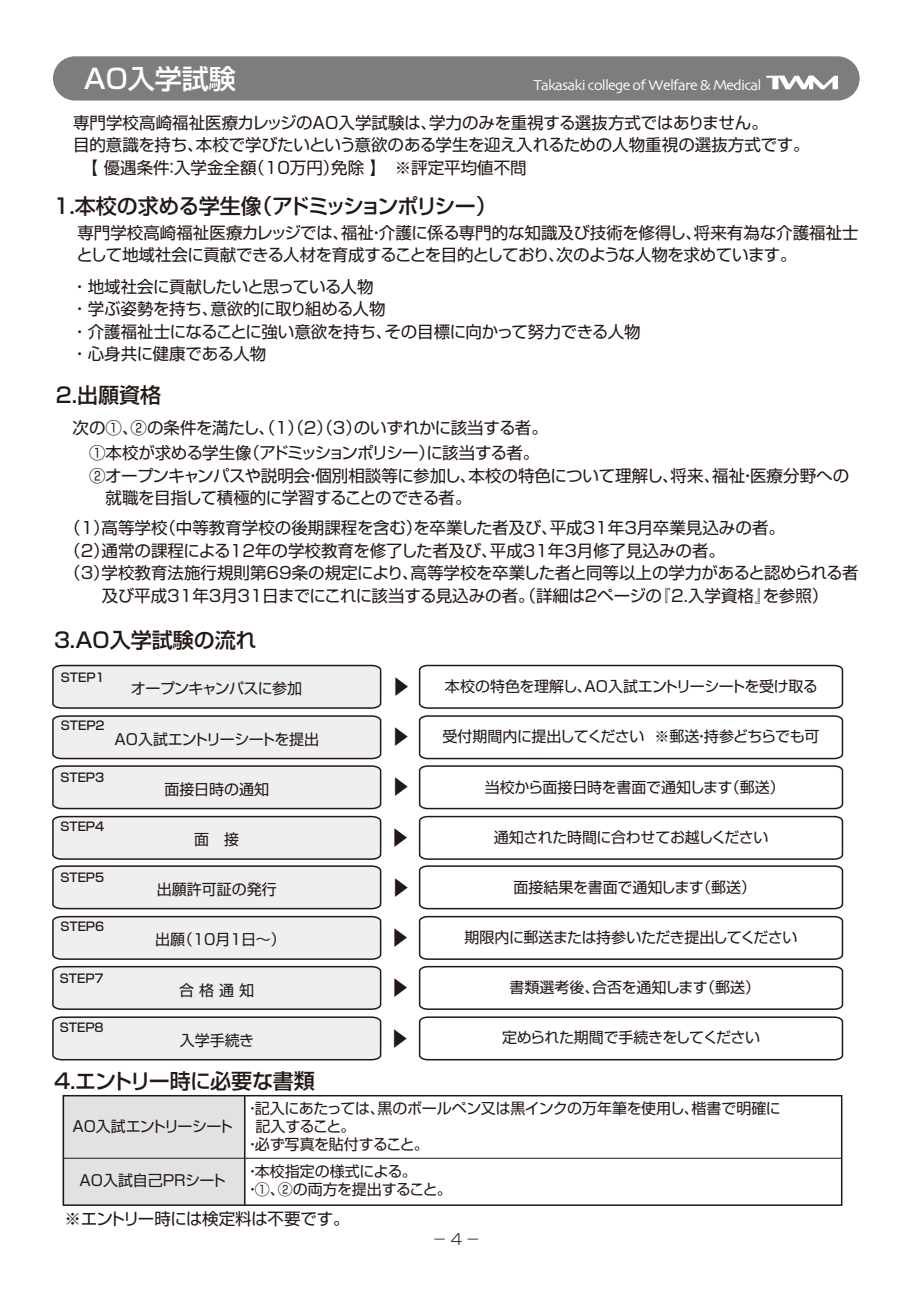
<style>
.page{position:relative;width:919px;height:1289px;background:#fff}
.page>*{position:absolute;margin:0;border:0;box-sizing:border-box;transform-origin:0 0}
.t1{font:500 27px "Shin Go Pro";color:#fff}
.t2{font:500 21px "Shin Go Pro";letter-spacing:-.05em;color:#221815}
.t3{font:500 21px "Shin Go Pro";letter-spacing:-.01em;color:#221815}
.t4{font:500 21px "Shin Go Pro";letter-spacing:-.03em;color:#221815}
.t5{font:19.5px "Koz Go Pr 6 N";color:#221815}
.t6{font:16.5px/22.5px "Shin Go Pro";letter-spacing:-.01em;color:#221815}
.t7{font:16.5px/22.5px "Shin Go Pro";letter-spacing:-.03em;color:#221815}
.t8{font:16.5px "Shin Go Pro";letter-spacing:-.01em;color:#221815;scale:.89 1}
.t9{font:15px "Shin Go Pro";letter-spacing:-.025em;color:#221815}
.t10{font:15px/18px "Shin Go Pro";color:#221815}
.t11{font:15px "Skia";letter-spacing:-.05em;color:#fff}
.t12{font:15px "Shin Go Pro";letter-spacing:-.045em;color:#221815}
.t13{font:15px "Shin Go Pro";letter-spacing:-.005em;color:#221815}
.t14{font:300 15px "Shin Go Pro";color:#221815}
.t15{font:500 12px "Shin Go Pro";color:#221815}
</style>
<div class="page">
<div style="left:53px;top:56px;width:806px;height:44px;background:#7d7d7d;border-radius:22px"></div>
<svg style="left:766px;top:76px;width:72px;height:13px"></svg>
<div style="left:63px;top:1095px;width:182px;height:110px;background:#e2e2e3"></div>
<div style="left:63px;top:1094px;width:779px;height:111px;border:2px solid #221815"></div>
<hr style="left:244px;top:1095px;width:1px;height:110px;background:#221815">
<svg style="left:52px;top:664px;width:330px;height:397px"></svg>
<svg style="left:418px;top:664px;width:425px;height:397px"></svg>
<hr style="left:63px;top:1157px;width:778px;height:1px;background:#221815">
<h1 class="t1" style="left:84px;top:57px;width:154px">AO入学試験</h1>
<p class="t11" style="left:533px;top:76px;width:229px">Takasaki college of Welfare &amp; Medical</p>
<p class="t6" style="left:73px;top:109px;width:738px">専門学校高崎福祉医療カレッジのAO入学試験は、学力のみを重視する選抜方式ではありません。<br>目的意識を持ち、本校で学びたいという意欲のある学生を迎え入れるための人物重視の選抜方式です。　【 優遇条件：入学金全額（10万円）免除 】　※評定平均値不問　</p>
<p class="t2" style="left:54px;top:188px;width:444px">1.本校の求める学生像（アドミッションポリシー）</p>
<p class="t6" style="left:77px;top:219px;width:783px">専門学校高崎福祉医療カレッジでは、福祉・介護に係る専門的な知識及び技術を修得し、将来有為な介護福祉士として地域社会に貢献できる人材を育成することを目的としており、次のような人物を求めています。</p>
<p class="t7" style="left:72px;top:273px;width:570px">・地域社会に貢献したいと思っている人物<br>・学ぶ姿勢を持ち、意欲的に取り組める人物<br>・介護福祉士になることに強い意欲を持ち、その目標に向かって努力できる人物・心身共に健康である人物</p>
<p class="t3" style="left:56px;top:378px;width:107px">2.出願資格</p>
<p class="t7" style="left:72px;top:413px;width:477px;line-height:25.5px">次の①、②の条件を満たし、（１）（2）（3）のいずれかに該当する者。　①本校が求める学生像（アドミッションポリシー）に該当する者。</p>
<p class="t6" style="left:72px;top:462px;width:778px">　②オープンキャンパスや説明会・個別相談等に参加し、本校の特色について理解し、将来、福祉・医療分野への　　就職を目指して積極的に学習することのできる者。</p>
<p class="t6" style="left:64px;top:515px;width:722px">（1）高等学校（中等教育学校の後期課程を含む）を卒業した者及び、平成31年3月卒業見込みの者。</p>
<p class="t6" style="left:64px;top:537px;width:662px">（2）通常の課程による12年の学校教育を修了した者及び、平成31年3月修了見込みの者。</p>
<p class="t6" style="left:64px;top:560px;width:795px">（3）学校教育法施行規則第69条の規定により、高等学校を卒業した者と同等以上の学力があると認められる者</p>
<p class="t8" style="left:72px;top:582px;width:850px">　 及び平成31年3月31日までにこれに該当する見込みの者。（詳細は２ページの『2.入学資格』を参照）</p>
<p class="t3" style="left:54px;top:622px;width:204px">3.AO入学試験の流れ</p>
<p class="t15" style="left:61px;top:667px;width:45px">STEP1</p>
<p class="t15" style="left:61px;top:716px;width:45px">STEP2</p>
<p class="t15" style="left:60px;top:767px;width:45px">STEP3</p>
<p class="t15" style="left:60px;top:816px;width:45px">STEP4</p>
<p class="t15" style="left:60px;top:867px;width:45px">STEP5</p>
<p class="t15" style="left:60px;top:916px;width:45px">STEP6</p>
<p class="t15" style="left:60px;top:968px;width:45px">STEP7</p>
<p class="t15" style="left:60px;top:1017px;width:45px">STEP8</p>
<p class="t9" style="left:131px;top:676px;width:173px">オープンキャンパスに参加</p>
<p class="t9" style="left:114px;top:726px;width:206px">AO入試エントリーシートを提出</p>
<p class="t10" style="left:164px;top:778px;width:106px">面接日時の通知</p>
<p class="t9" style="left:194px;top:827px;width:46px">面　接</p>
<p class="t10" style="left:157px;top:878px;width:121px">出願許可証の発行</p>
<p class="t9" style="left:155px;top:927px;width:132px">出願（10月1日～）</p>
<p class="t9" style="left:179px;top:977px;width:76px">合 格 通 知</p>
<p class="t9" style="left:180px;top:1027px;width:76px">入学手続き</p>
<p class="t5" style="left:391px;top:675px;width:21px">▶</p>
<p class="t5" style="left:390px;top:726px;width:21px">▶</p>
<p class="t5" style="left:390px;top:776px;width:21px">▶</p>
<p class="t5" style="left:390px;top:826px;width:21px">▶</p>
<p class="t5" style="left:390px;top:876px;width:21px">▶</p>
<p class="t5" style="left:390px;top:926px;width:21px">▶</p>
<p class="t5" style="left:390px;top:976px;width:21px">▶</p>
<p class="t5" style="left:389px;top:1027px;width:21px">▶</p>
<p class="t9" style="left:445px;top:674px;width:374px">本校の特色を理解し、AO入試エントリーシートを受け取る</p>
<p class="t9" style="left:442px;top:724px;width:378px">受付期間内に提出してください ※郵送・持参どちらでも可</p>
<p class="t9" style="left:484px;top:775px;width:301px">当校から面接日時を書面で通知します（郵送）</p>
<p class="t9" style="left:493px;top:824px;width:276px">通知された時間に合わせてお越しください</p>
<p class="t9" style="left:513px;top:874px;width:244px">面接結果を書面で通知します（郵送）</p>
<p class="t9" style="left:464px;top:924px;width:334px">期限内に郵送または持参いただき提出してください</p>
<p class="t10" style="left:509px;top:976px;width:252px">書類選考後、合否を通知します（郵送）</p>
<p class="t9" style="left:502px;top:1025px;width:259px">定められた期間で手続きをしてください</p>
<p class="t4" style="left:52px;top:1064px;width:264px">４.エントリー時に必要な書類</p>
<p class="t12" style="left:72px;top:1113px;width:162px">AO入試エントリーシート</p>
<p class="t9" style="left:245px;top:1095px;width:537px">・記入にあたっては、黒のボールペン又は黒インクの万年筆を使用し、楷書で明確に</p>
<p class="t9" style="left:255px;top:1113px;width:101px">記入すること。</p>
<p class="t9" style="left:245px;top:1131px;width:185px">・必ず写真を貼付すること。</p>
<p class="t13" style="left:79px;top:1167px;width:148px">AO入試自己PRシート</p>
<p class="t10" style="left:245px;top:1160px;width:208px">・本校指定の様式による。<br>・①、②の両方を提出すること。</p>
<p class="t6" style="left:65px;top:1204px;width:286px">※エントリー時には検定料は不要です。</p>
<p class="t14" style="left:432px;top:1226px;width:50px">－ 4 －</p>
</div>
